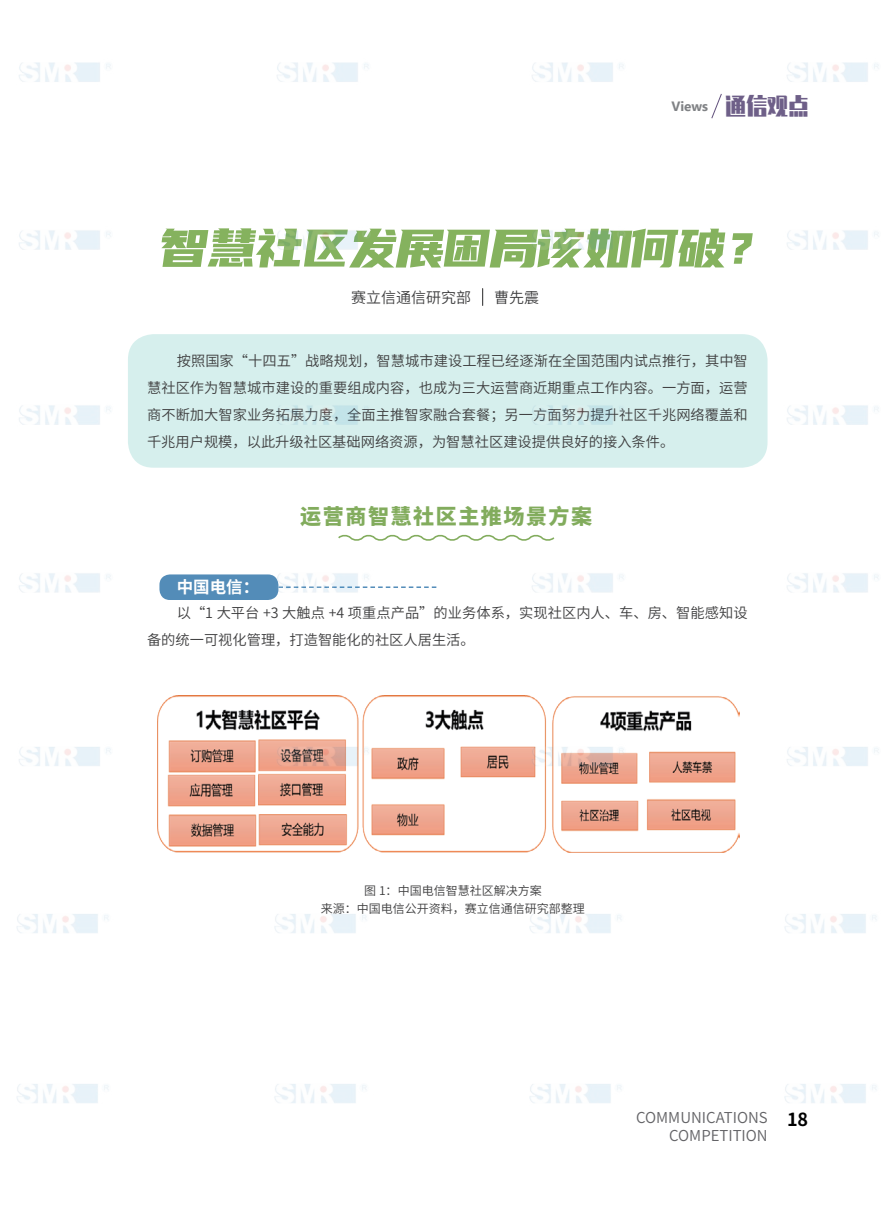
<style>
.page{position:relative;width:893px;height:1212px;background:#fff}
.page>*{position:absolute;margin:0;border:0;box-sizing:border-box;transform-origin:0 0}
.t1{font:54px "You She Biao Ti Hei";letter-spacing:-.05em;color:#85b25e}
.t2{font:800 21px "Source Han Sans CN";letter-spacing:.075em;color:#82ac5d}
.t3{font:700 16.5px "Source Han Sans CN";color:#fff}
.t4{font:15px/18px "Source Han Sans CN";color:#636366;text-align:center}
.t5{font:15px "Source Han Sans CN";color:#3e3e3f}
.t6{font:14.25px/27px "Source Han Sans CN";color:#3e3e3f;text-align:justify}
.t7{font:700 13.5px "Nirmala UI";color:#808285}
.t8{font:12px/18px "Source Han Sans CN";color:#3e3e3f;text-align:center}
.s1{font-family:"Zhenyan GB";font-weight:400;font-size:22.65px;color:#6e5f88}
.s2{font-weight:700;font-size:18px;color:#000}
</style>
<div class="page">
<img style="left:17px;top:62px;width:862px;height:1041px">
<p class="t7" style="left:671px;top:94px;width:139px">Views <span class="s1">通信观点</span></p>
<h1 class="t1" style="left:160px;top:215px;width:619px">智慧社区发展困局该如何破？</h1>
<p class="t5" style="left:351px;top:289px;width:121px">赛立信通信研究部</p>
<p class="t5" style="left:494px;top:289px;width:46px">曹先震</p>
<p class="t6" style="left:147px;top:347px;width:602px;text-indent:30px">按照国家“十四五”战略规划，智慧城市建设工程已经逐渐在全国范围内试点推行，其中智慧社区作为智慧城市建设的重要组成内容，也成为三大运营商近期重点工作内容。一方面，运营商不断加大智家业务拓展力度，全面主推智家融合套餐；另一方面努力提升社区千兆网络覆盖和千兆用户规模，以此升级社区基础网络资源，为智慧社区建设提供良好的接入条件。</p>
<h2 class="t2" style="left:300px;top:505px;width:293px">运营商智慧社区主推场景方案</h2>
<p class="t3" style="left:177px;top:578px;width:84px">中国电信：</p>
<p class="t6" style="left:147px;top:599px;width:602px;text-indent:30px">以“1 大平台 +3 大触点 +4 项重点产品”的业务体系，实现社区内人、车、房、智能感知设备的统一可视化管理，打造智能化的社区人居生活。</p>
<p class="t8" style="left:321px;top:882px;width:265px">图 1：中国电信智慧社区解决方案<br>来源：中国电信公开资料，赛立信通信研究部整理</p>
<p class="t4" style="left:636px;top:1109px;width:173px">COMMUNICATIONS <span class="s2">18<br></span>COMPETITION</p>
</div>
